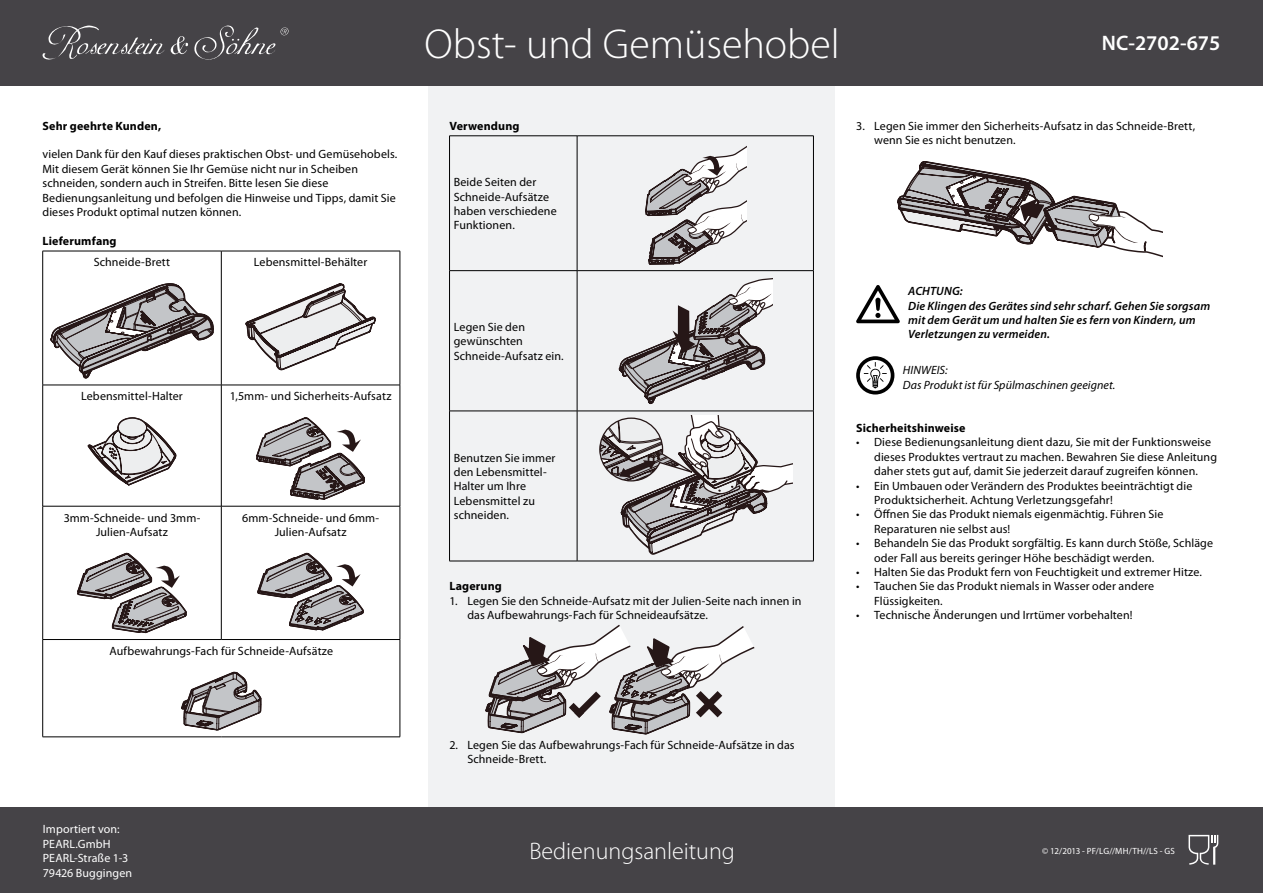
<style>
.page{position:relative;width:1263px;height:893px;background:#fff}
.page>*{position:absolute;margin:0;border:0;box-sizing:border-box;transform-origin:0 0}
.t1{font:300 42px "Myriad Pro";color:#fff}
.t2{font:300 24px "Myriad Pro";color:#fff}
.t3{font:600 21px "Myriad Pro";color:#fff}
.t4{font:12px/14.4px "Myriad Pro";letter-spacing:.01em;color:#000}
.t5{font:italic 600 12px/14.4px "Myriad Pro";letter-spacing:.015em;color:#000}
.t6{font:700 12px "Myriad Pro";letter-spacing:.01em;color:#000}
.t7{font:12px/14.4px "Myriad Pro";letter-spacing:.01em;color:#fff}
.t8{font:italic 12px/14.4px "Myriad Pro";letter-spacing:.005em;color:#000}
.t9{font:9px "Myriad Pro";letter-spacing:.005em;color:#fff}
</style>
<div class="page">
<div style="left:428px;top:0;width:407px;height:893px;background:#f1f2f3"></div>
<div style="left:0;top:0;width:1263px;height:85px;background:#454347"></div>
<div style="left:0;top:808px;width:1263px;height:85px;background:#454347"></div>
<hr style="left:43px;top:251px;width:178px;height:1px;background:#000">
<hr style="left:42px;top:251px;width:1px;height:134px;background:#000">
<hr style="left:221px;top:251px;width:179px;height:1px;background:#000">
<hr style="left:221px;top:251px;width:1px;height:134px;background:#000">
<hr style="left:400px;top:251px;width:1px;height:134px;background:#000">
<hr style="left:43px;top:385px;width:178px;height:1px;background:#000">
<hr style="left:42px;top:385px;width:1px;height:121px;background:#000">
<hr style="left:221px;top:385px;width:179px;height:1px;background:#000">
<hr style="left:221px;top:385px;width:1px;height:121px;background:#000">
<hr style="left:400px;top:385px;width:1px;height:121px;background:#000">
<hr style="left:43px;top:506px;width:178px;height:1px;background:#000">
<hr style="left:42px;top:506px;width:1px;height:133px;background:#000">
<hr style="left:221px;top:506px;width:179px;height:1px;background:#000">
<hr style="left:221px;top:506px;width:1px;height:133px;background:#000">
<hr style="left:400px;top:506px;width:1px;height:133px;background:#000">
<hr style="left:43px;top:639px;width:178px;height:1px;background:#000">
<hr style="left:42px;top:640px;width:1px;height:97px;background:#000">
<hr style="left:221px;top:639px;width:179px;height:1px;background:#000">
<hr style="left:400px;top:640px;width:1px;height:97px;background:#000">
<hr style="left:43px;top:737px;width:178px;height:1px;background:#000">
<hr style="left:221px;top:737px;width:179px;height:1px;background:#000">
<svg style="left:48px;top:283px;width:167px;height:103px"></svg>
<svg style="left:245px;top:283px;width:131px;height:88px"></svg>
<svg style="left:87px;top:417px;width:90px;height:69px"></svg>
<svg style="left:256px;top:417px;width:109px;height:83px"></svg>
<svg style="left:77px;top:553px;width:110px;height:81px"></svg>
<svg style="left:257px;top:552px;width:107px;height:79px"></svg>
<svg style="left:181px;top:671px;width:81px;height:60px"></svg>
<hr style="left:449px;top:136px;width:128px;height:1px;background:#000">
<hr style="left:449px;top:136px;width:1px;height:134px;background:#000">
<hr style="left:577px;top:136px;width:237px;height:1px;background:#000">
<hr style="left:577px;top:136px;width:1px;height:134px;background:#000">
<hr style="left:813px;top:136px;width:1px;height:134px;background:#000">
<hr style="left:449px;top:270px;width:128px;height:1px;background:#000">
<hr style="left:449px;top:271px;width:1px;height:140px;background:#000">
<hr style="left:577px;top:270px;width:237px;height:1px;background:#000">
<hr style="left:577px;top:271px;width:1px;height:140px;background:#000">
<hr style="left:813px;top:271px;width:1px;height:140px;background:#000">
<hr style="left:449px;top:411px;width:128px;height:1px;background:#000">
<hr style="left:449px;top:411px;width:1px;height:150px;background:#000">
<hr style="left:577px;top:411px;width:237px;height:1px;background:#000">
<hr style="left:577px;top:411px;width:1px;height:150px;background:#000">
<hr style="left:813px;top:411px;width:1px;height:150px;background:#000">
<hr style="left:449px;top:561px;width:128px;height:1px;background:#000">
<hr style="left:577px;top:561px;width:237px;height:1px;background:#000">
<svg style="left:645px;top:145px;width:102px;height:120px"></svg>
<svg style="left:599px;top:278px;width:194px;height:284px"></svg>
<svg style="left:485px;top:624px;width:270px;height:111px"></svg>
<svg style="left:897px;top:161px;width:266px;height:97px"></svg>
<svg style="left:856px;top:285px;width:44px;height:38px"></svg>
<svg style="left:856px;top:356px;width:38px;height:38px"></svg>
<svg style="left:42px;top:26px;width:123px;height:34px"></svg>
<svg style="left:171px;top:36px;width:17px;height:19px"></svg>
<svg style="left:194px;top:25px;width:94px;height:35px"></svg>
<svg style="left:1188px;top:835px;width:30px;height:30px"></svg>
<p class="t6" style="left:43px;top:118px;width:120px">Sehr geehrte Kunden,</p>
<p class="t4" style="left:43px;top:147px;width:356px">vielen Dank für den Kauf dieses praktischen Obst- und Gemüsehobels.<br>Mit diesem Gerät können Sie Ihr Gemüse nicht nur in Scheiben schneiden, sondern auch in Streifen. Bitte lesen Sie diese Bedienungsanleitung und befolgen die Hinweise und Tipps, damit Sie dieses Produkt optimal nutzen können.</p>
<p class="t6" style="left:43px;top:233px;width:76px">Lieferumfang</p>
<p class="t4" style="left:94px;top:255px;width:78px">Schneide-Brett</p>
<p class="t4" style="left:254px;top:255px;width:115px">Lebensmittel-Behälter</p>
<p class="t4" style="left:81px;top:389px;width:103px">Lebensmittel-Halter</p>
<p class="t4" style="left:230px;top:389px;width:163px">1,5mm- und Sicherheits-Aufsatz</p>
<p class="t4" style="left:64px;top:510px;width:138px;text-align:center">3mm-Schneide- und 3mm-<br>Julien-Aufsatz</p>
<p class="t4" style="left:242px;top:510px;width:139px;text-align:center">6mm-Schneide- und 6mm-<br>Julien-Aufsatz</p>
<p class="t4" style="left:109px;top:643px;width:225px">Aufbewahrungs-Fach für Schneide-Aufsätze</p>
<h1 class="t1" style="left:425px;top:21px;width:417px">Obst- und Gemüsehobel</h1>
<h3 class="t3" style="left:1102px;top:30px;width:120px">NC-2702-675</h3>
<p class="t6" style="left:449px;top:118px;width:72px">Verwendung</p>
<p class="t4" style="left:454px;top:175px;width:104px">Beide Seiten der<br>Schneide-Aufsätze haben verschiedene<br>Funktionen.</p>
<p class="t4" style="left:454px;top:319px;width:111px">Legen Sie den gewünschten<br>Schneide-Aufsatz ein.</p>
<p class="t4" style="left:454px;top:450px;width:103px">Benutzen Sie immer den Lebensmittel-<br>Halter um Ihre<br>Lebensmittel zu schneiden.</p>
<p class="t6" style="left:449px;top:579px;width:54px">Lagerung</p>
<p class="t4" style="left:467px;top:593px;width:336px;text-indent:-18px">1. Legen Sie den Schneide-Aufsatz mit der Julien-Seite nach innen in das Aufbewahrungs-Fach für Schneideaufsätze.</p>
<p class="t4" style="left:874px;top:118px;width:322px;text-indent:-18px">3. Legen Sie immer den Sicherheits-Aufsatz in das Schneide-Brett, wenn Sie es nicht benutzen.</p>
<p class="t5" style="left:908px;top:284px;width:304px">Achtung:<br>Die Klingen des Gerätes sind sehr scharf. Gehen Sie sorgsam mit dem Gerät um und halten Sie es fern von Kindern, um Verletzungen zu vermeiden.</p>
<p class="t8" style="left:903px;top:363px;width:214px">Hinweis:<br>Das Produkt ist für Spülmaschinen geeignet.</p>
<p class="t6" style="left:856px;top:420px;width:111px">Sicherheitshinweise</p>
<p class="t4" style="left:874px;top:435px;width:344px;text-indent:-18px">• Diese Bedienungsanleitung dient dazu, Sie mit der Funktionsweise dieses Produktes vertraut zu machen. Bewahren Sie diese Anleitung daher stets gut auf, damit Sie jederzeit darauf zugreifen können.</p>
<p class="t4" style="left:874px;top:478px;width:320px;text-indent:-18px">• Ein Umbauen oder Verändern des Produktes beeinträchtigt die<br>Produktsicherheit. Achtung Verletzungsgefahr!</p>
<p class="t4" style="left:874px;top:507px;width:291px;text-indent:-18px">• Öffnen Sie das Produkt niemals eigenmächtig. Führen Sie<br>Reparaturen nie selbst aus!</p>
<p class="t4" style="left:874px;top:536px;width:340px;text-indent:-18px">• Behandeln Sie das Produkt sorgfältig. Es kann durch Stöße, Schläge oder Fall aus bereits geringer Höhe beschädigt werden.</p>
<p class="t4" style="left:856px;top:565px;width:347px">• Halten Sie das Produkt fern von Feuchtigkeit und extremer Hitze.</p>
<p class="t4" style="left:874px;top:579px;width:281px;text-indent:-18px">• Tauchen Sie das Produkt niemals in Wasser oder andere<br>Flüssigkeiten.</p>
<p class="t4" style="left:856px;top:608px;width:278px">• Technische Änderungen und Irrtümer vorbehalten!</p>
<p class="t7" style="left:43px;top:822px;width:91px">Importiert von:<br>PEARL.GmbH<br>PEARL-Straße 1-3<br>79426 Buggingen</p>
<p class="t4" style="left:467px;top:737px;width:329px;text-indent:-18px">2. Legen Sie das Aufbewahrungs-Fach für Schneide-Aufsätze in das<br>Schneide-Brett.</p>
<h2 class="t2" style="left:529px;top:838px;width:207px">Bedienungsanleitung</h2>
<p class="t9" style="left:1042px;top:845px;width:134px">© 12/2013 - PF/LG//MH/TH//LS - GS</p>
</div>
